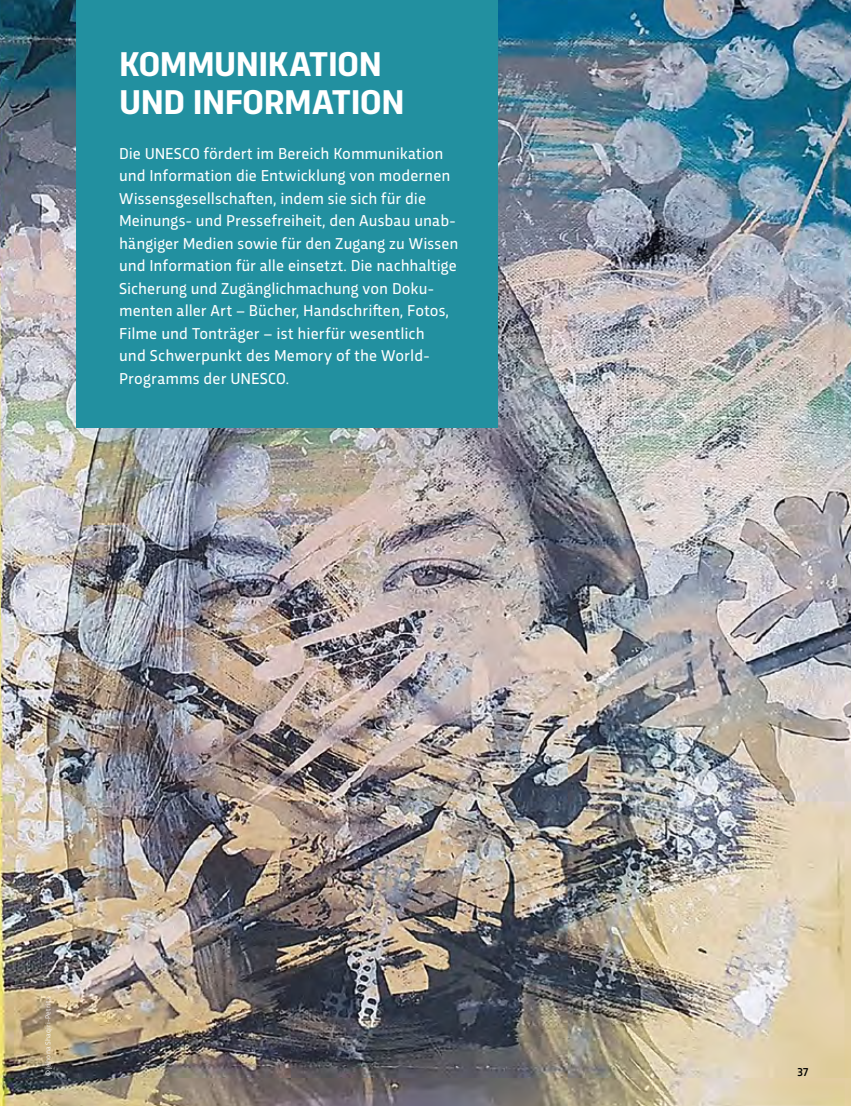
<style>
.page{position:relative;width:851px;height:1106px;background:#fff}
.page>*{position:absolute;margin:0;border:0;box-sizing:border-box;transform-origin:0 0}
.t1{font:700 36px/37.5px "Trasandina";letter-spacing:-.01em;color:#fff}
.t2{font:16.5px/22.5px "Trasandina";letter-spacing:.005em;color:#fff}
.t3{font:500 12px "Trasandina";color:#000}
.t4{font:7.5px "Trasandina";letter-spacing:.03em;color:#fff}
</style>
<div class="page">
<img style="left:0;top:0;width:850px;height:1106px">
<div style="left:77px;top:0;width:420px;height:427px;background:#2290a0"></div>
<h1 class="t1" style="left:119px;top:43px;width:287px">KOMMUNIKATION<br>UND INFORMATION</h1>
<p class="t2" style="left:119px;top:141px;width:341px">Die UNESCO fördert im Bereich Kommunikation und Information die Entwicklung von modernen Wissensgesellschaften, indem sie sich für die Meinungs- und Pressefreiheit, den Ausbau unab&shy;hängiger Medien sowie für den Zugang zu Wissen und Information für alle einsetzt. Die nachhaltige Sicherung und Zugänglichmachung von Doku&shy;menten aller Art – Bücher, Handschriften, Fotos, Filme und Tonträger – ist hierfür wesentlich<br>und Schwerpunkt des Memory of the World-Programms der UNESCO.</p>
<p class="t4" style="left:42px;top:1076px;width:80px;rotate:-90deg">© Jehona Shaqiri-Petritz</p>
<p class="t3" style="left:797px;top:1063px;width:12px">37</p>
</div>
